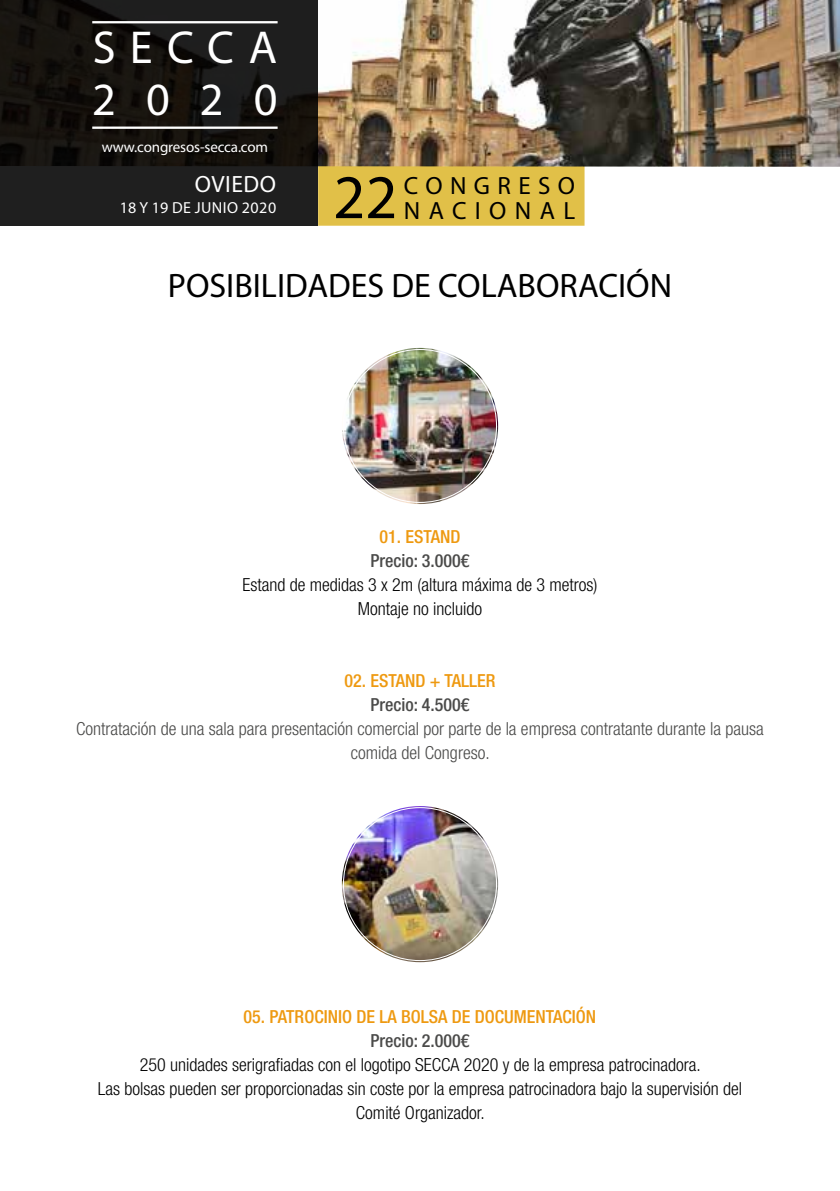
<style>
.page{position:relative;width:840px;height:1191px;background:#fff}
.page>*{position:absolute;margin:0;border:0;box-sizing:border-box;transform-origin:0 0}
.t1{font:62.4px "Myriad Pro";color:#000}
.t2{font:46.4px/52.2px "Myriad Pro";letter-spacing:.315em;color:#fff}
.t3{font:34px "Myriad Pro";color:#000}
.t4{font:25px "Myriad Pro";letter-spacing:.31em;color:#000}
.t5{font:25px "Myriad Pro";letter-spacing:.335em;color:#000}
.t6{font:23.6px "Myriad Pro";letter-spacing:.02em;color:#fff}
.t7{font:300 condensed 18px/24px "Helvetica Neue LT Com";color:#000;text-align:center}
.t8{font:300 condensed 18px/24px "Helvetica Neue LT Com";color:#4a4a49;text-align:center}
.t9{font:500 condensed 18px "Helvetica Neue LT Com";color:#ee9910}
.t10{font:500 condensed 18px "Helvetica Neue LT Com";color:#4a4a49}
.t11{font:16px "Myriad Pro";letter-spacing:.025em;color:#fff}
.t12{font:15px "Myriad Pro";letter-spacing:-.01em;color:#fff}
</style>
<div class="page">
<div style="left:318px;top:167px;width:266px;height:59px;background:#e1c048"></div>
<img style="left:318px;top:0;width:521px;height:167px">
<svg style="left:0;top:0;width:318px;height:226px;background:#191715"></svg>
<hr style="left:92px;top:21px;width:185px;height:2px;background:#fff">
<hr style="left:92px;top:126px;width:185px;height:3px;background:#fff">
<img style="left:341px;top:348px;width:157px;height:156px;border-radius:78px">
<img style="left:341px;top:806px;width:157px;height:156px;border-radius:78px">
<h2 class="t2" style="left:92px;top:21px;width:187px">SECCA<br>2020</h2>
<p class="t12" style="left:102px;top:137px;width:168px">www.congresos-secca.com</p>
<h3 class="t6" style="left:195px;top:169px;width:83px">OVIEDO</h3>
<p class="t11" style="left:120px;top:198px;width:158px">18 Y 19 DE JUNIO 2020</p>
<h1 class="t1" style="left:333px;top:159px;width:66px">22</h1>
<h3 class="t4" style="left:404px;top:170px;width:173px">CONGRESO</h3>
<h3 class="t5" style="left:404px;top:195px;width:173px">NACIONAL</h3>
<h3 class="t3" style="left:168px;top:264px;width:505px">POSIBILIDADES DE COLABORACIÓN</h3>
<p class="t9" style="left:379px;top:526px;width:82px">01. ESTAND</p>
<p class="t10" style="left:370px;top:550px;width:100px">Precio: 3.000€</p>
<p class="t7" style="left:242px;top:572px;width:356px">Estand de medidas 3 x 2m (altura máxima de 3 metros)<br>Montaje no incluido</p>
<p class="t9" style="left:344px;top:670px;width:152px">02. ESTAND + TALLER</p>
<p class="t10" style="left:370px;top:694px;width:100px">Precio: 4.500€</p>
<p class="t8" style="left:76px;top:716px;width:689px">Contratación de una sala para presentación comercial por parte de la empresa contratante durante la pausa comida del Congreso.</p>
<p class="t9" style="left:243px;top:1006px;width:354px">05. PATROCINIO DE LA BOLSA DE DOCUMENTACIÓN</p>
<p class="t10" style="left:370px;top:1030px;width:100px">Precio: 2.000€</p>
<p class="t7" style="left:98px;top:1052px;width:645px">250 unidades serigrafiadas con el logotipo SECCA 2020 y de la empresa patrocinadora.<br>Las bolsas pueden ser proporcionadas sin coste por la empresa patrocinadora bajo la supervisión del<br>Comité Organizador.</p>
</div>
